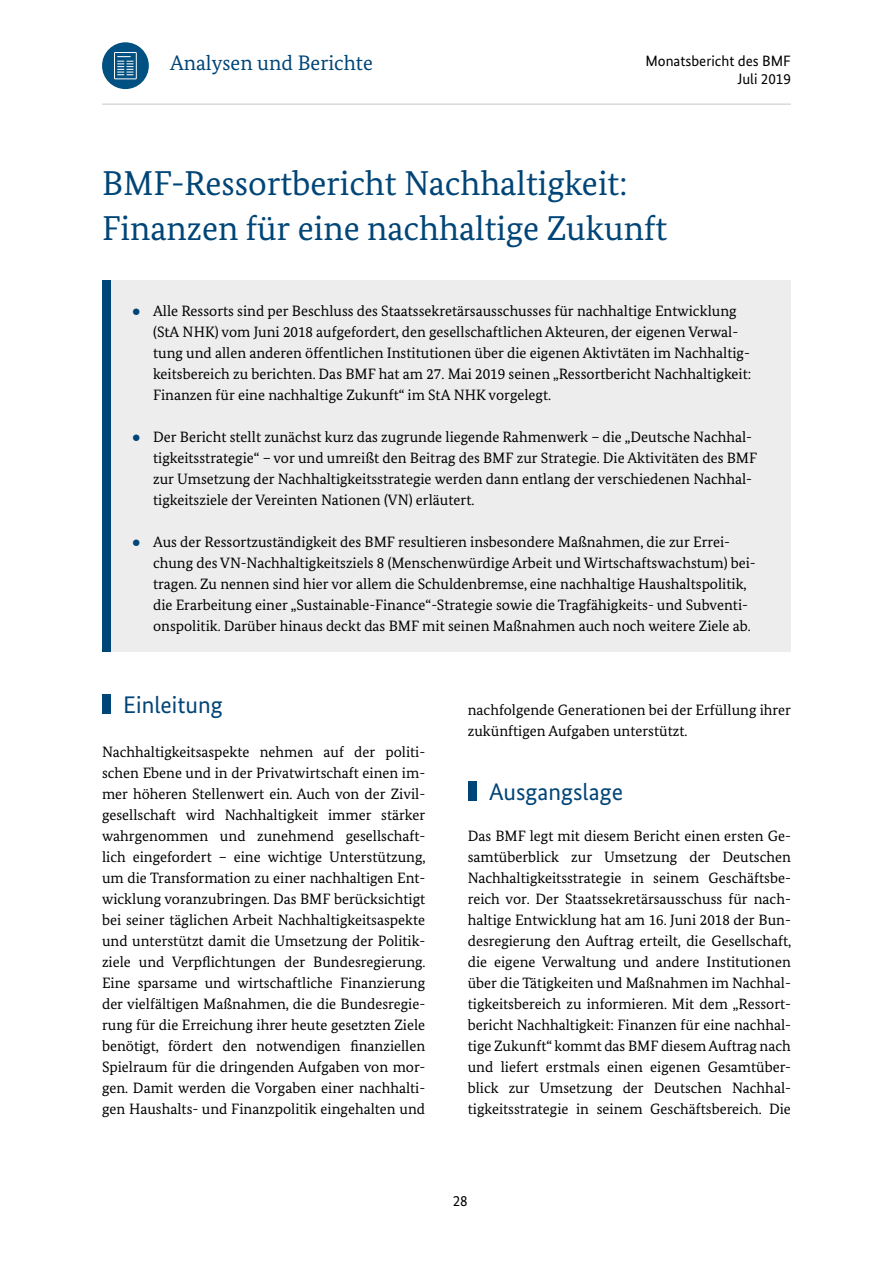
<style>
.page{position:relative;width:893px;height:1263px;background:#fff}
.page>*{position:absolute;margin:0;border:0;box-sizing:border-box;transform-origin:0 0}
.t1{font:34.5px/45px "Bundes Serif";color:#004577}
.t2{font:24px "Bundes Sans";color:#004577}
.t3{font:21px "Bundes Serif";color:#004577}
.Zweispaltiger_Fließt{font:15px/21px "Bundes Serif";color:#000}
.t4{font:15px/18px "Bundes Sans";color:#000;text-align:right}
.s1{font-family:"Arial";color:#004577}
</style>
<div class="page">
<hr style="left:102px;top:103px;width:689px;height:2px;background:#dadada">
<div style="left:102px;top:42px;width:47px;height:47px;background:#005081;border-radius:50%"></div>
<svg style="left:114px;top:52px;width:23px;height:27px"></svg>
<div style="left:102px;top:694px;width:9px;height:20px;background:#004577"></div>
<div style="left:468px;top:782px;width:8px;height:19px;background:#004577"></div>
<div style="left:102px;top:281px;width:689px;height:371px;background:#ededed"></div>
<div style="left:102px;top:281px;width:9px;height:371px;background:#004577"></div>
<h3 class="t3" style="left:170px;top:50px;width:204px">Analysen und Berichte</h3>
<p class="t4" style="left:645px;top:51px;width:147px">Monatsbericht des BMF<br>Juli 2019</p>
<h1 class="t1" style="left:102px;top:160px;width:567px">BMF-Ressortbericht Nachhaltigkeit:<br>Finanzen für eine nachhaltige Zukunft</h1>
<p class="Zweispaltiger_Fließt" style="left:153px;top:300px;width:600px;text-indent:-21px"><span class="s1">●</span> Alle Ressorts sind per Beschluss des Staatssekretärsausschusses für nachhaltige Entwicklung (StA NHK) vom Juni 2018 aufgefordert, den gesellschaftlichen Akteuren, der eigenen Verwal&shy;tung und allen anderen öffentlichen Institutionen über die eigenen Aktivtäten im Nachhaltig&shy;keitsbereich zu berichten. Das BMF hat am 27. Mai 2019 seinen „Ressortbericht Nachhaltigkeit:<br>Finanzen für eine nachhaltige Zukunft“ im StA NHK vorgelegt.</p>
<p class="Zweispaltiger_Fließt" style="left:153px;top:426px;width:606px;text-indent:-21px"><span class="s1">●</span> Der Bericht stellt zunächst kurz das zugrunde liegende Rahmenwerk – die „Deutsche Nachhal&shy;tigkeitsstrategie“ – vor und umreißt den Beitrag des BMF zur Strategie. Die Aktivitäten des BMF zur Umsetzung der Nachhaltigkeitsstrategie werden dann entlang der verschiedenen Nachhal&shy;tigkeitsziele der Vereinten Nationen (VN) erläutert.</p>
<p class="Zweispaltiger_Fließt" style="left:153px;top:531px;width:604px;text-indent:-21px"><span class="s1">●</span> Aus der Ressortzuständigkeit des BMF resultieren insbesondere Maßnahmen, die zur Errei&shy;chung des VN-Nachhaltigkeitsziels 8 (Menschenwürdige Arbeit und Wirtschaftswachstum) bei&shy;tragen. Zu nennen sind hier vor allem die Schuldenbremse, eine nachhaltige Haushaltspolitik, die Erarbeitung einer „Sustainable-Finance“-Strategie sowie die Tragfähigkeits- und Subventi&shy;onspolitik. Darüber hinaus deckt das BMF mit seinen Maßnahmen auch noch weitere Ziele ab.</p>
<h2 class="t2" style="left:123px;top:690px;width:101px">Einleitung</h2>
<p class="Zweispaltiger_Fließt" style="left:102px;top:741px;width:325px;text-align:justify">Nachhaltigkeitsaspekte nehmen auf der politi&shy;schen Ebene und in der Privatwirtschaft einen im&shy;mer höheren Stellenwert ein. Auch von der Zivil&shy;gesellschaft wird Nachhaltigkeit immer stärker wahrgenommen und zunehmend gesellschaft&shy;lich eingefordert – eine wichtige Unterstützung, um die Transformation zu einer nachhaltigen Ent&shy;wicklung voranzubringen. Das BMF berücksichtigt bei seiner täglichen Arbeit Nachhaltigkeitsaspekte und unterstützt damit die Umsetzung der Politik&shy;ziele und Verpflichtungen der Bundesregierung.<br>Eine sparsame und wirtschaftliche Finanzierung der vielfältigen Maßnahmen, die die Bundesregie&shy;rung für die Erreichung ihrer heute gesetzten Ziele benötigt, fördert den notwendigen finanziellen Spielraum für die dringenden Aufgaben von mor&shy;gen. Damit werden die Vorgaben einer nachhalti&shy;gen Haushalts- und Finanzpolitik eingehalten und</p>
<p class="Zweispaltiger_Fließt" style="left:468px;top:699px;width:325px">nachfolgende Generationen bei der Erfüllung ihrer zukünftigen Aufgaben unterstützt.</p>
<h2 class="t2" style="left:489px;top:777px;width:135px">Ausgangslage</h2>
<p class="Zweispaltiger_Fließt" style="left:468px;top:825px;width:325px;text-align:justify">Das BMF legt mit diesem Bericht einen ersten Ge&shy;samtüberblick zur Umsetzung der Deutschen Nachhaltigkeitsstrategie in seinem Geschäftsbe&shy;reich vor. Der Staatssekretärsausschuss für nach&shy;haltige Entwicklung hat am 16. Juni 2018 der Bun&shy;desregierung den Auftrag erteilt, die Gesellschaft, die eigene Verwaltung und andere Institutionen über die Tätigkeiten und Maßnahmen im Nachhal&shy;tigkeitsbereich zu informieren. Mit dem „Ressort&shy;bericht Nachhaltigkeit: Finanzen für eine nachhal&shy;tige Zukunft“ kommt das BMF diesem Auftrag nach und liefert erstmals einen eigenen Gesamtüber&shy;blick zur Umsetzung der Deutschen Nachhal&shy;tigkeitsstrategie in seinem Geschäftsbereich. Die</p>
<p class="t4" style="left:453px;top:1192px;width:16px">28</p>
</div>
